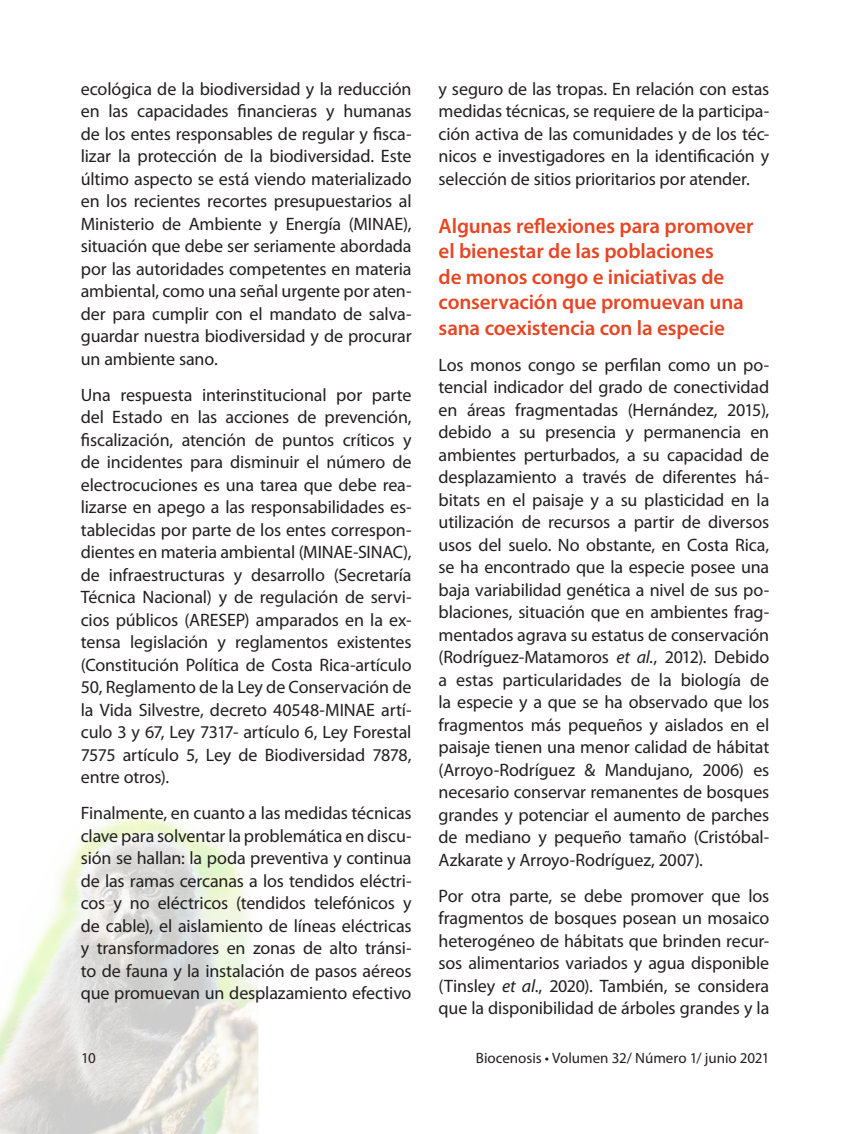
<style>
.page{position:relative;width:864px;height:1134px;background:#fff}
.page>*{position:absolute;margin:0;border:0;box-sizing:border-box;transform-origin:0 0}
.SUBTITULO_1{font:600 21px/25.5px "Myriad Pro";letter-spacing:-.005em;color:#e74623}
.t1{font:18px/22.5px "Myriad Pro";letter-spacing:-.005em;color:#231f20;text-align:justify}
.t2{font:15px "Myriad Pro";color:#231f20}
.s1{font-style:italic}
</style>
<div class="page">
<img style="left:0;top:816px;width:259px;height:318px">
<p class="t1" style="left:81px;top:78px;width:332px">ecológica de la biodiversidad y la reducción en las capacidades financieras y humanas de los entes responsables de regular y fisca&shy;lizar la protección de la biodiversidad. Este último aspecto se está viendo materializado en los recientes recortes presupuestarios al Ministerio de Ambiente y Energía (MINAE), situación que debe ser seriamente abordada por las autoridades competentes en materia ambiental, como una señal urgente por aten&shy;der para cumplir con el mandato de salva&shy;guardar nuestra biodiversidad y de procurar un ambiente sano.</p>
<p class="t1" style="left:81px;top:384px;width:332px">Una respuesta interinstitucional por parte del Estado en las acciones de prevención, fiscalización, atención de puntos críticos y de incidentes para disminuir el número de electrocuciones es una tarea que debe rea&shy;lizarse en apego a las responsabilidades es&shy;tablecidas por parte de los entes correspon&shy;dientes en materia ambiental (MINAE-SINAC), de infraestructuras y desarrollo (Secretaría Técnica Nacional) y de regulación de servi&shy;cios públicos (ARESEP) amparados en la ex&shy;tensa legislación y reglamentos existentes (Constitución Política de Costa Rica-artículo 50, Reglamento de la Ley de Conservación de la Vida Silvestre, decreto 40548-MINAE artí&shy;culo 3 y 67, Ley 7317- artículo 6, Ley Forestal 7575 artículo 5, Ley de Biodiversidad 7878, entre otros).</p>
<p class="t1" style="left:81px;top:802px;width:332px">Finalmente, en cuanto a las medidas técnicas clave para solventar la problemática en discu&shy;sión se hallan: la poda preventiva y continua de las ramas cercanas a los tendidos eléctri&shy;cos y no eléctricos (tendidos telefónicos y de cable), el aislamiento de líneas eléctricas y transformadores en zonas de alto tránsi&shy;to de fauna y la instalación de pasos aéreos que promuevan un desplazamiento efectivo</p>
<p class="t1" style="left:439px;top:78px;width:332px">y seguro de las tropas. En relación con estas medidas técnicas, se requiere de la participa&shy;ción activa de las comunidades y de los téc&shy;nicos e investigadores en la identificación y selección de sitios prioritarios por atender.</p>
<p class="SUBTITULO_1" style="left:439px;top:213px;width:316px">Algunas reflexiones para promover el bienestar de las poblaciones<br>de monos congo e iniciativas de conservación que promuevan una sana coexistencia con la especie</p>
<p class="t1" style="left:439px;top:354px;width:332px">Los monos congo se perfilan como un po&shy;tencial indicador del grado de conectividad en áreas fragmentadas (Hernández, 2015), debido a su presencia y permanencia en ambientes perturbados, a su capacidad de desplazamiento a través de diferentes há&shy;bitats en el paisaje y a su plasticidad en la utilización de recursos a partir de diversos usos del suelo. No obstante, en Costa Rica, se ha encontrado que la especie posee una baja variabilidad genética a nivel de sus po&shy;blaciones, situación que en ambientes frag&shy;mentados agrava su estatus de conservación (Rodríguez-Matamoros <span class="s1">et al.</span>, 2012). Debido a estas particularidades de la biología de la especie y a que se ha observado que los fragmentos más pequeños y aislados en el paisaje tienen una menor calidad de hábitat (Arroyo-Rodríguez &amp; Mandujano, 2006) es necesario conservar remanentes de bosques grandes y potenciar el aumento de parches de mediano y pequeño tamaño (Cristóbal-Azkarate y Arroyo-Rodríguez, 2007).</p>
<p class="t1" style="left:439px;top:885px;width:332px">Por otra parte, se debe promover que los fragmentos de bosques posean un mosaico heterogéneo de hábitats que brinden recur&shy;sos alimentarios variados y agua disponible (Tinsley <span class="s1">et al</span>., 2020). También, se considera que la disponibilidad de árboles grandes y la</p>
<p class="t2" style="left:81px;top:1050px;width:16px">10</p>
<p class="t2" style="left:476px;top:1050px;width:295px">Biocenosis • Volumen 32/ Número 1/ junio 2021</p>
</div>
